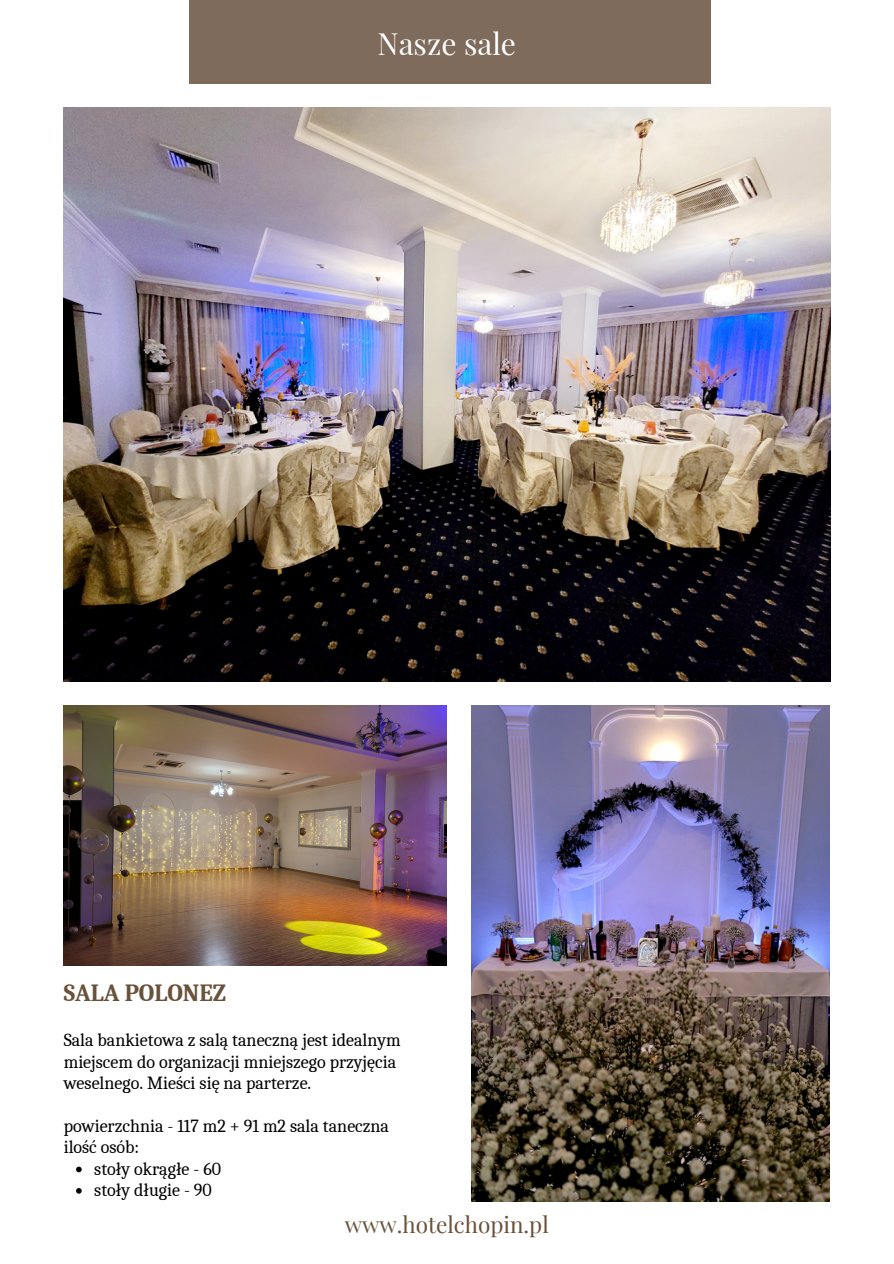
<style>
.page{position:relative;width:894px;height:1264px;background:#fff}
.page>*{position:absolute;margin:0;border:0;box-sizing:border-box;transform-origin:0 0}
.t1{font:30px "Playfair Display";color:#fff}
.t2{font:700 24px "Caladea";color:#69513a}
.t3{font:22.5px "Playfair Display";color:#69513a}
.t4{font:18px/21.3px "Caladea";color:#000}
</style>
<div class="page">
<div style="left:189px;top:0;width:521px;height:84px;background:#7e6b5b"></div>
<img style="left:471px;top:706px;width:358px;height:495px">
<img style="left:64px;top:706px;width:382px;height:260px">
<img style="left:64px;top:108px;width:766px;height:574px">
<svg style="left:76px;top:1166px;width:6px;height:6px"></svg>
<svg style="left:76px;top:1188px;width:6px;height:5px"></svg>
<p class="t1" style="left:377px;top:22px;width:140px">Nasze sale</p>
<h2 class="t2" style="left:64px;top:979px;width:164px">SALA POLONEZ</h2>
<p class="t4" style="left:64px;top:1029px;width:338px">Sala bankietowa z salą taneczną jest idealnym miejscem do organizacji mniejszego przyjęcia weselnego. Mieści się na parterze.</p>
<p class="t4" style="left:64px;top:1115px;width:327px">powierzchnia - 117 m2 + 91 m2 sala taneczna</p>
<p class="t4" style="left:64px;top:1136px;width:77px">ilość osób:</p>
<p class="t4" style="left:94px;top:1157px;width:128px">stoły okrągłe - 60</p>
<p class="t4" style="left:94px;top:1179px;width:119px">stoły długie - 90</p>
<h3 class="t3" style="left:345px;top:1208px;width:205px">www.hotelchopin.pl</h3>
</div>
